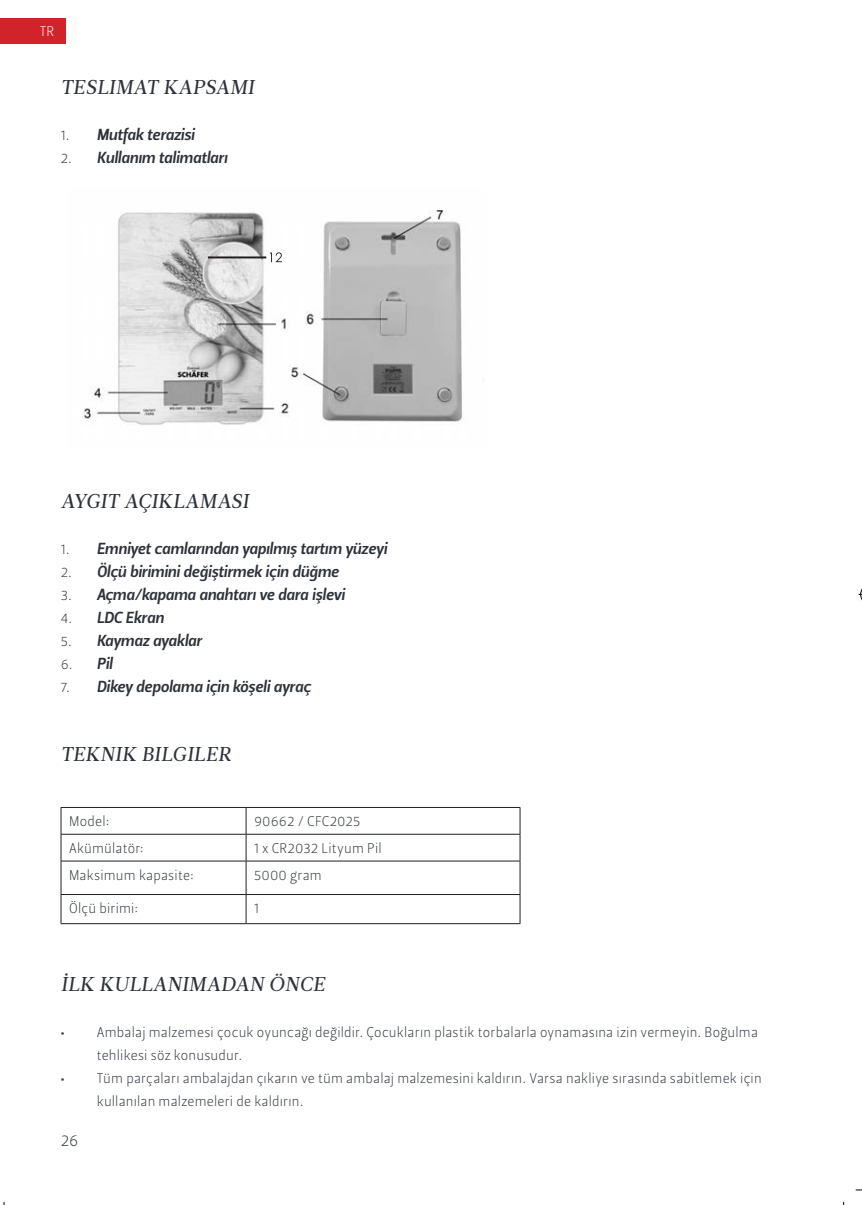
<style>
.page{position:relative;width:862px;height:1205px;background:#fff}
.page>*{position:absolute;margin:0;border:0;box-sizing:border-box;transform-origin:0 0}
.t1{font:20px "Leitura News Italic 2";letter-spacing:.005em;color:#2e333a}
.t2{font:16px "Leitura Sans Italic 3";letter-spacing:-.01em;color:#2e333a}
.t3{font:16px "Leitura Sans Grot 1";color:#2e333a}
.t4{font:14px/23px "Leitura Sans Grot 1";letter-spacing:.015em;color:#2e333a}
.t5{font:14px "Leitura Sans Grot 1";color:#fff}
.s1{font-family:"Leitura Sans Grot 1";font-size:14px}
</style>
<div class="page">
<div style="left:0;top:18px;width:66px;height:25px;background:#d1232a"></div>
<img style="left:84px;top:210px;width:378px;height:215px">
<hr style="left:208px;top:256px;width:58px;height:2px;background:#231f20">
<svg style="left:269px;top:252px;width:13px;height:10px"></svg>
<hr style="left:61px;top:807px;width:185px;height:1px;background:#231f20">
<hr style="left:246px;top:807px;width:274px;height:1px;background:#231f20">
<hr style="left:61px;top:833px;width:185px;height:1px;background:#231f20">
<svg style="left:61px;top:808px;width:1px;height:52px"></svg>
<hr style="left:246px;top:833px;width:274px;height:1px;background:#231f20">
<svg style="left:246px;top:807px;width:1px;height:53px"></svg>
<svg style="left:519px;top:808px;width:1px;height:52px"></svg>
<hr style="left:61px;top:860px;width:185px;height:1px;background:#231f20">
<hr style="left:61px;top:861px;width:1px;height:33px;background:#231f20">
<hr style="left:246px;top:860px;width:274px;height:1px;background:#231f20">
<hr style="left:246px;top:861px;width:1px;height:33px;background:#231f20">
<hr style="left:519px;top:861px;width:1px;height:33px;background:#231f20">
<hr style="left:61px;top:894px;width:185px;height:1px;background:#231f20">
<svg style="left:61px;top:895px;width:1px;height:28px"></svg>
<hr style="left:246px;top:894px;width:274px;height:1px;background:#231f20">
<svg style="left:246px;top:894px;width:1px;height:29px"></svg>
<svg style="left:519px;top:895px;width:1px;height:28px"></svg>
<hr style="left:61px;top:923px;width:185px;height:1px;background:#231f20">
<hr style="left:246px;top:923px;width:274px;height:1px;background:#231f20">
<svg style="left:855px;top:1189px;width:6px;height:2px"></svg>
<p class="t5" style="left:40px;top:23px;width:16px">TR</p>
<h1 class="t1" style="left:61px;top:75px;width:195px">TESLIMAT KAPSAMI</h1>
<p class="t2" style="left:61px;top:125px;width:135px"><span class="s1">1.</span> Mutfak terazisi</p>
<p class="t2" style="left:61px;top:148px;width:168px"><span class="s1">2.</span> Kullanım talimatları</p>
<h1 class="t1" style="left:61px;top:489px;width:189px">AYGIT AÇIKLAMASI</h1>
<p class="t2" style="left:61px;top:539px;width:328px"><span class="s1">1.</span> Emniyet camlarından yapılmış tartım yüzeyi</p>
<p class="t2" style="left:61px;top:562px;width:279px"><span class="s1">2.</span> Ölçü birimini değiştirmek için düğme</p>
<p class="t2" style="left:61px;top:585px;width:285px"><span class="s1">3.</span> Açma/kapama anahtarı ve dara işlevi</p>
<p class="t2" style="left:61px;top:608px;width:105px"><span class="s1">4.</span> LDC Ekran</p>
<p class="t2" style="left:61px;top:631px;width:143px"><span class="s1">5.</span> Kaymaz ayaklar</p>
<p class="t2" style="left:61px;top:654px;width:53px"><span class="s1">6.</span> Pil</p>
<p class="t2" style="left:61px;top:677px;width:251px"><span class="s1">7.</span> Dikey depolama için köşeli ayraç</p>
<h1 class="t1" style="left:61px;top:742px;width:172px">TEKNIK BILGILER</h1>
<p class="t4" style="left:69px;top:810px;width:42px">Model:</p>
<p class="t4" style="left:254px;top:810px;width:108px">90662 / CFC2025</p>
<p class="t4" style="left:69px;top:837px;width:76px">Akümülatör:</p>
<p class="t4" style="left:254px;top:837px;width:129px">1 x CR2032 Lityum Pil</p>
<p class="t4" style="left:69px;top:863px;width:126px">Maksimum kapasite:</p>
<p class="t4" style="left:254px;top:863px;width:69px">5000 gram</p>
<p class="t4" style="left:69px;top:897px;width:71px">Ölçü birimi:</p>
<p class="t4" style="left:254px;top:897px;width:6px">1</p>
<h1 class="t1" style="left:61px;top:972px;width:265px">İLK KULLANIMADAN ÖNCE</h1>
<p class="t4" style="left:97px;top:1021px;width:662px;text-indent:-36px">• Ambalaj malzemesi çocuk oyuncağı değildir. Çocukların plastik torbalarla oynamasına izin vermeyin. Boğulma tehlikesi söz konusudur.</p>
<p class="t4" style="left:97px;top:1067px;width:666px;text-indent:-36px">• Tüm parçaları ambalajdan çıkarın ve tüm ambalaj malzemesini kaldırın. Varsa nakliye sırasında sabitlemek için kullanılan malzemeleri de kaldırın.</p>
<p class="t3" style="left:61px;top:1130px;width:19px">26</p>
</div>
